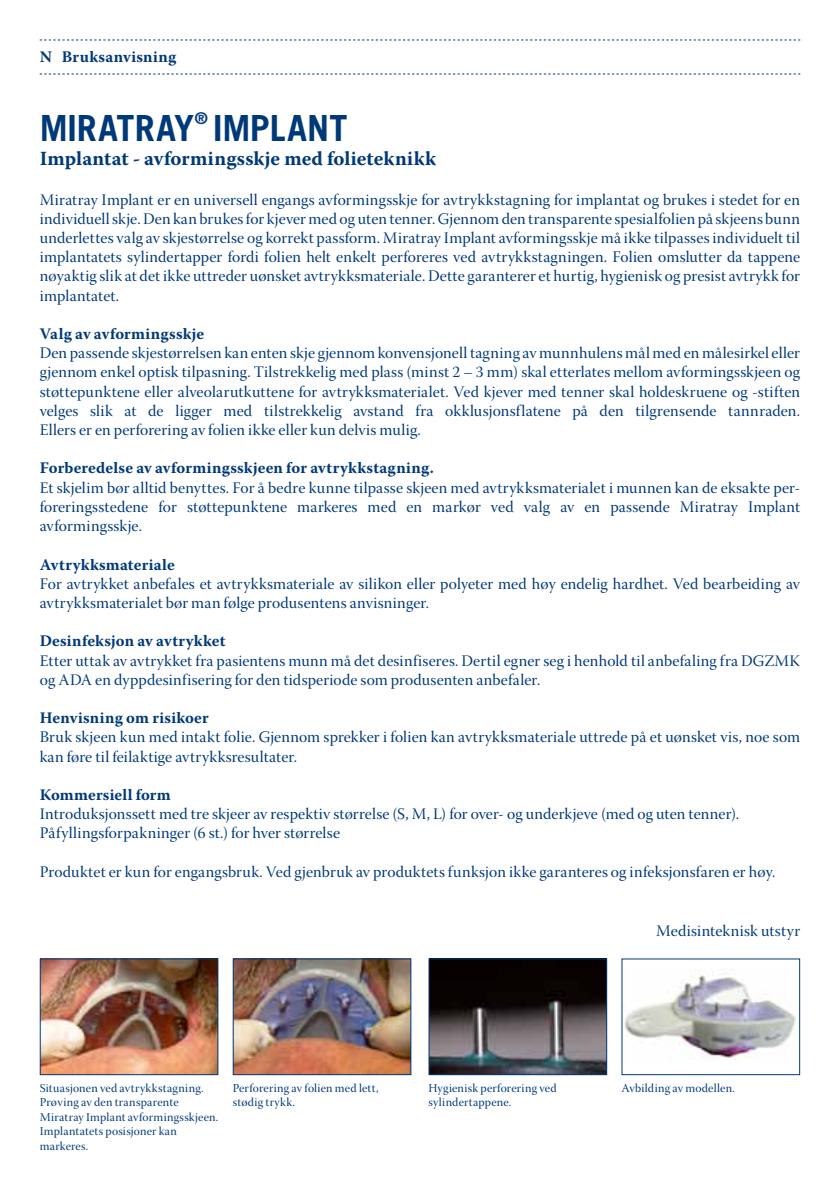
<style>
.page{position:relative;width:840px;height:1191px;background:#fff}
.page>*{position:absolute;margin:0;border:0;box-sizing:border-box;transform-origin:0 0}
.t1{font:700 36px "Trade Gothic";color:#003978}
.t2{font:700 20px "Warnock Pro";letter-spacing:.01em;color:#003978}
.t3{font:700 16.2px "Trade Gothic";color:#003978}
.t4{font:16px/19.2px "Warnock Pro Subh";letter-spacing:.01em;color:#003978}
.t5{font:700 16px "Warnock Pro";letter-spacing:.015em;color:#003978}
.t6{font:12px/14.4px "Warnock Pro Subh";letter-spacing:.015em;color:#003978}
</style>
<div class="page">
<svg style="left:40px;top:74px;width:759px;height:1px"></svg>
<svg style="left:40px;top:40px;width:759px;height:1px"></svg>
<img style="left:42px;top:960px;width:174px;height:113px">
<div style="left:40px;top:958px;width:178px;height:117px;border:1px solid #003978"></div>
<img style="left:234px;top:960px;width:175px;height:113px">
<div style="left:232px;top:958px;width:179px;height:117px;border:1px solid #003978"></div>
<img style="left:430px;top:960px;width:175px;height:113px">
<div style="left:428px;top:958px;width:179px;height:117px;border:1px solid #003978"></div>
<img style="left:624px;top:971px;width:172px;height:88px">
<div style="left:621px;top:958px;width:178px;height:117px;border:1px solid #003978"></div>
<p class="t5" style="left:40px;top:47px;width:138px">N Bruksanvisning</p>
<h1 class="t1" style="left:40px;top:106px;width:156px">MIRATRAY</h1>
<p class="t3" style="left:194px;top:108px;width:14px">®</p>
<h1 class="t1" style="left:213px;top:106px;width:136px">IMPLANT</h1>
<p class="t2" style="left:40px;top:147px;width:397px">Implantat - avformingsskje med folieteknikk</p>
<p class="t4" style="left:40px;top:192px;width:761px;text-align:justify">Miratray Implant er en universell engangs avformingsskje for avtrykkstagning for implantat og brukes i stedet for en individuell skje. Den kan brukes for kjever med og uten tenner. Gjennom den transparente spesialfolien på skjeens bunn underlettes valg av skjestørrelse og korrekt passform. Miratray Implant avformingsskje må ikke tilpasses individuelt til implantatets sylindertapper fordi folien helt enkelt perforeres ved avtrykkstagningen. Folien omslutter da tappene nøyaktig slik at det ikke uttreder uønsket avtrykksmateriale. Dette garanterer et hurtig, hygienisk og presist avtrykk for implantatet.</p>
<p class="t5" style="left:40px;top:324px;width:166px">Valg av avformingsskje</p>
<p class="t4" style="left:40px;top:345px;width:761px;text-align:justify">Den passende skjestørrelsen kan enten skje gjennom konvensjonell tagning av munnhulens mål med en målesirkel eller gjennom enkel optisk tilpasning. Tilstrekkelig med plass (minst 2 – 3 mm) skal etterlates mellom avformingsskjeen og støttepunktene eller alveolarutkuttene for avtrykksmaterialet. Ved kjever med tenner skal holdeskruene og -stiften velges slik at de ligger med tilstrekkelig avstand fra okklusjonsflatene på den tilgrensende tannraden.<br>Ellers er en perforering av folien ikke eller kun delvis mulig.</p>
<p class="t5" style="left:40px;top:458px;width:395px">Forberedelse av avformingsskjeen for avtrykkstagning.</p>
<p class="t4" style="left:40px;top:480px;width:761px;text-align:justify">Et skjelim bør alltid benyttes. For å bedre kunne tilpasse skjeen med avtrykksmaterialet i munnen kan de eksakte per&shy;foreringsstedene for støttepunktene markeres med en markør ved valg av en passende Miratray Implant avformingsskje.</p>
<p class="t5" style="left:40px;top:554px;width:137px">Avtrykksmateriale</p>
<p class="t4" style="left:40px;top:576px;width:761px">For avtrykket anbefales et avtrykksmateriale av silikon eller polyeter med høy endelig hardhet. Ved bearbeiding av avtrykksmaterialet bør man følge produsentens anvisninger.</p>
<p class="t5" style="left:40px;top:631px;width:187px">Desinfeksjon av avtrykket</p>
<p class="t4" style="left:40px;top:652px;width:761px">Etter uttak av avtrykket fra pasientens munn må det desinfiseres. Dertil egner seg i henhold til anbefaling fra DGZMK og ADA en dyppdesinfisering for den tidsperiode som produsenten anbefaler.</p>
<p class="t5" style="left:40px;top:708px;width:170px">Henvisning om risikoer</p>
<p class="t4" style="left:40px;top:729px;width:761px">Bruk skjeen kun med intakt folie. Gjennom sprekker i folien kan avtrykksmateriale uttrede på et uønsket vis, noe som kan føre til feilaktige avtrykksresultater.</p>
<p class="t5" style="left:40px;top:785px;width:133px">Kommersiell form</p>
<p class="t4" style="left:40px;top:806px;width:700px">Introduksjonssett med tre skjeer av respektiv størrelse (S, M, L) for over- og underkjeve (med og uten tenner).<br>Påfyllingsforpakninger (6 st.) for hver størrelse</p>
<p class="t4" style="left:40px;top:864px;width:736px">Produktet er kun for engangsbruk. Ved gjenbruk av produktets funksjon ikke garanteres og infeksjonsfaren er høy.</p>
<p class="t4" style="left:655px;top:923px;width:145px">Medisinteknisk utstyr</p>
<p class="t6" style="left:40px;top:1082px;width:180px">Situasjonen ved avtrykkstagning.<br>Prøving av den transparente<br>Miratray Implant avformingsskjeen.<br>Implantatets posisjoner kan markeres.</p>
<p class="t6" style="left:232px;top:1082px;width:147px">Perforering av folien med lett, stødig trykk.</p>
<p class="t6" style="left:428px;top:1082px;width:130px">Hygienisk perforering ved sylindertappene.</p>
<p class="t6" style="left:621px;top:1082px;width:115px">Avbilding av modellen.</p>
</div>
